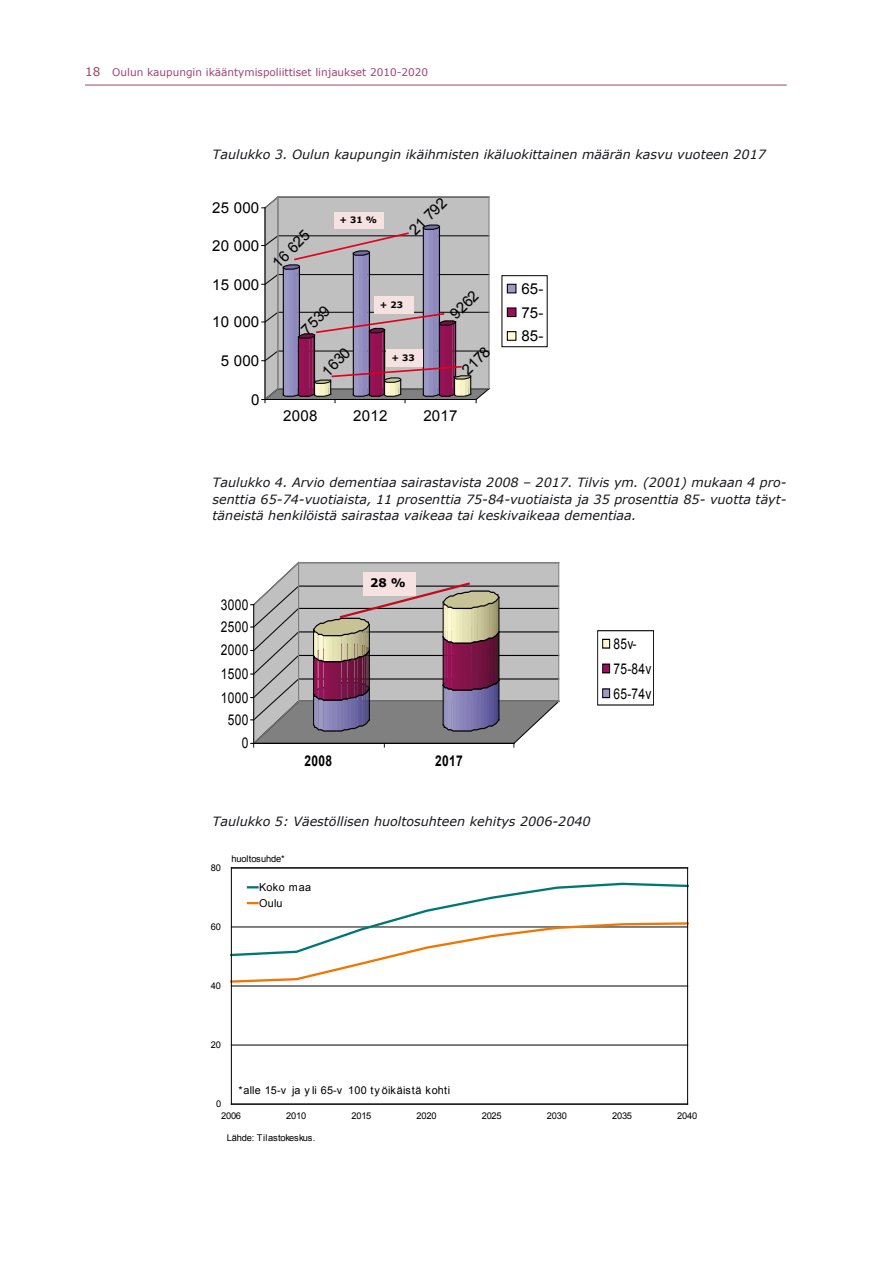
<style>
.page{position:relative;width:893px;height:1263px;background:#fff}
.page>*{position:absolute;margin:0;border:0;box-sizing:border-box;transform-origin:0 0}
.t1{font:19.8px "Arial";letter-spacing:.025em;color:#000;scale:.81 1}
.t2{font:15px/23.7px "Arial";letter-spacing:.015em;color:#000;text-align:justify}
.t3{font:14.85px/24.8px "Arial";letter-spacing:.025em;color:#000;scale:.81 1}
.t4{font:700 14.85px "Arial";letter-spacing:.025em;color:#000;scale:.81 1}
.t5{font:italic 12.75px/16.5px "Verdana";color:#1a171c;text-align:justify}
.t6{font:italic 11.85px "Times New Roman";color:#000}
.t7{font:700 11.85px "Verdana";color:#000}
.t8{font:10.8px/15.8px "Arial";letter-spacing:.02em;color:#000}
.t9{font:10.5px "Verdana";color:#a0456c}
.t10{font:9.3px "Arial";letter-spacing:-.02em;color:#000}
.t11{font:italic 8.85px "Times New Roman";color:#000}
.t12{font:700 8.85px "Verdana";color:#000}
.t13{font:6.9px "Arial";letter-spacing:-.02em;color:#000}
.s1{font-size:12px}
</style>
<div class="page">
<hr style="left:85px;top:85px;width:702px;height:1px;background:#a0456c">
<svg style="left:261px;top:207px;width:287px;height:197px"></svg>
<svg style="left:262px;top:196px;width:228px;height:207px;background:#aa9fa9"></svg>
<div style="left:374px;top:296px;width:40px;height:18px;background:#f5e2e1"></div>
<div style="left:386px;top:350px;width:36px;height:17px;background:#f5e2e1"></div>
<div style="left:334px;top:212px;width:50px;height:17px;background:#f5e2e1"></div>
<svg style="left:250px;top:562px;width:404px;height:186px"></svg>
<svg style="left:251px;top:561px;width:308px;height:186px;background:#aba0a5"></svg>
<div style="left:363px;top:572px;width:53px;height:23px;background:#f5e2e1"></div>
<svg style="left:230px;top:867px;width:459px;height:238px"></svg>
<p class="t9" style="left:85px;top:65px;width:345px"><span class="s1">18</span> Oulun kaupungin ikääntymispoliittiset linjaukset 2010-2020</p>
<p class="t5" style="left:213px;top:145px;width:555px">Taulukko 3. Oulun kaupungin ikäihmisten ikäluokittainen määrän kasvu vuoteen 2017</p>
<p class="t11" style="left:268px;top:152px;width:306px">Taulukko 3. Oulun kaupungin ikäihmisten ikäluokittainen määrän kasvu vuoteen 2017</p>
<p class="t2" style="left:212px;top:196px;width:49px">25 000</p>
<p class="t2" style="left:212px;top:234px;width:49px">20 000</p>
<p class="t2" style="left:212px;top:273px;width:49px">15 000</p>
<p class="t2" style="left:212px;top:310px;width:49px">10 000</p>
<p class="t2" style="left:221px;top:349px;width:40px">5 000</p>
<p class="t2" style="left:251px;top:388px;width:10px">0</p>
<p class="t2" style="left:403px;top:224px;width:48px;rotate:-45deg">21 792</p>
<p class="t12" style="left:340px;top:214px;width:39px">+ 31 %</p>
<p class="t2" style="left:267px;top:257px;width:48px;rotate:-45deg">16 625</p>
<p class="t2" style="left:296px;top:324px;width:35px;rotate:-45deg">7539</p>
<p class="t2" style="left:316px;top:365px;width:35px;rotate:-45deg">1630</p>
<p class="t2" style="left:444px;top:308px;width:35px;rotate:-45deg">9262</p>
<p class="t2" style="left:456px;top:364px;width:35px;rotate:-45deg">2178</p>
<p class="t12" style="left:380px;top:299px;width:25px">+ 23</p>
<p class="t12" style="left:391px;top:352px;width:25px">+ 33</p>
<p class="t2" style="left:283px;top:404px;width:36px">2008</p>
<p class="t2" style="left:353px;top:404px;width:36px">2012</p>
<p class="t2" style="left:423px;top:404px;width:36px">2017</p>
<p class="t2" style="left:521px;top:277px;width:24px">65- 75- 85-</p>
<h1 class="t1" style="left:190px;top:465px;width:47px">3000</h1>
<p class="t5" style="left:213px;top:474px;width:576px">Taulukko 4. Arvio dementiaa sairastavista 2008 – 2017. Tilvis ym. (2001) mukaan 4 pro&shy;senttia 65-74-vuotiaista, 11 prosenttia 75-84-vuotiaista ja 35 prosenttia 85- vuotta täyt&shy;täneistä henkilöistä sairastaa vaikeaa tai keskivaikeaa dementiaa.</p>
<p class="t6" style="left:241px;top:474px;width:313px">täneistä henkilöistä sairastaa vaikeaa tai keskivaikeaa dementiaa.</p>
<h1 class="t1" style="left:190px;top:495px;width:47px">2500</h1>
<p class="t3" style="left:221px;top:592px;width:36px">3000</p>
<p class="t3" style="left:221px;top:614px;width:36px">2500</p>
<p class="t3" style="left:221px;top:638px;width:36px">2000</p>
<h1 class="t1" style="left:218px;top:651px;width:12px">0</h1>
<p class="t3" style="left:221px;top:661px;width:36px">1500</p>
<p class="t3" style="left:221px;top:685px;width:36px">1000</p>
<p class="t3" style="left:228px;top:707px;width:27px">500</p>
<p class="t3" style="left:242px;top:731px;width:10px">0</p>
<p class="t7" style="left:370px;top:575px;width:37px">28 %</p>
<p class="t4" style="left:305px;top:751px;width:36px">2008</p>
<p class="t4" style="left:435px;top:751px;width:36px">2017</p>
<p class="t5" style="left:213px;top:813px;width:380px">Taulukko 5: Väestöllisen huoltosuhteen kehitys 2006-2040</p>
<p class="t10" style="left:211px;top:862px;width:12px">80</p>
<p class="t10" style="left:211px;top:921px;width:12px">60</p>
<p class="t10" style="left:231px;top:853px;width:55px">huoltosuhde*</p>
<p class="t8" style="left:259px;top:879px;width:54px">Koko maa<br>Oulu</p>
<p class="t13" style="left:252px;top:885px;width:41px">huoltosuhde*</p>
<p class="t10" style="left:211px;top:980px;width:12px">40</p>
<p class="t10" style="left:211px;top:1039px;width:12px">20</p>
<p class="t3" style="left:614px;top:632px;width:48px">85v-<br>75-84v<br>65-74v</p>
<p class="t8" style="left:239px;top:1082px;width:213px">*alle 15-v ja y li 65-v 100 ty öikäistä kohti</p>
<p class="t10" style="left:227px;top:1131px;width:90px">Lähde: Tilastokeskus.</p>
<p class="t10" style="left:216px;top:1098px;width:7px">0</p>
<p class="t10" style="left:221px;top:1110px;width:22px">2006</p>
<p class="t10" style="left:286px;top:1110px;width:22px">2010</p>
<p class="t10" style="left:351px;top:1110px;width:22px">2015</p>
<p class="t10" style="left:417px;top:1110px;width:22px">2020</p>
<p class="t10" style="left:482px;top:1110px;width:22px">2025</p>
<p class="t10" style="left:547px;top:1110px;width:22px">2030</p>
<p class="t10" style="left:612px;top:1110px;width:22px">2035</p>
<p class="t10" style="left:677px;top:1110px;width:22px">2040</p>
</div>
